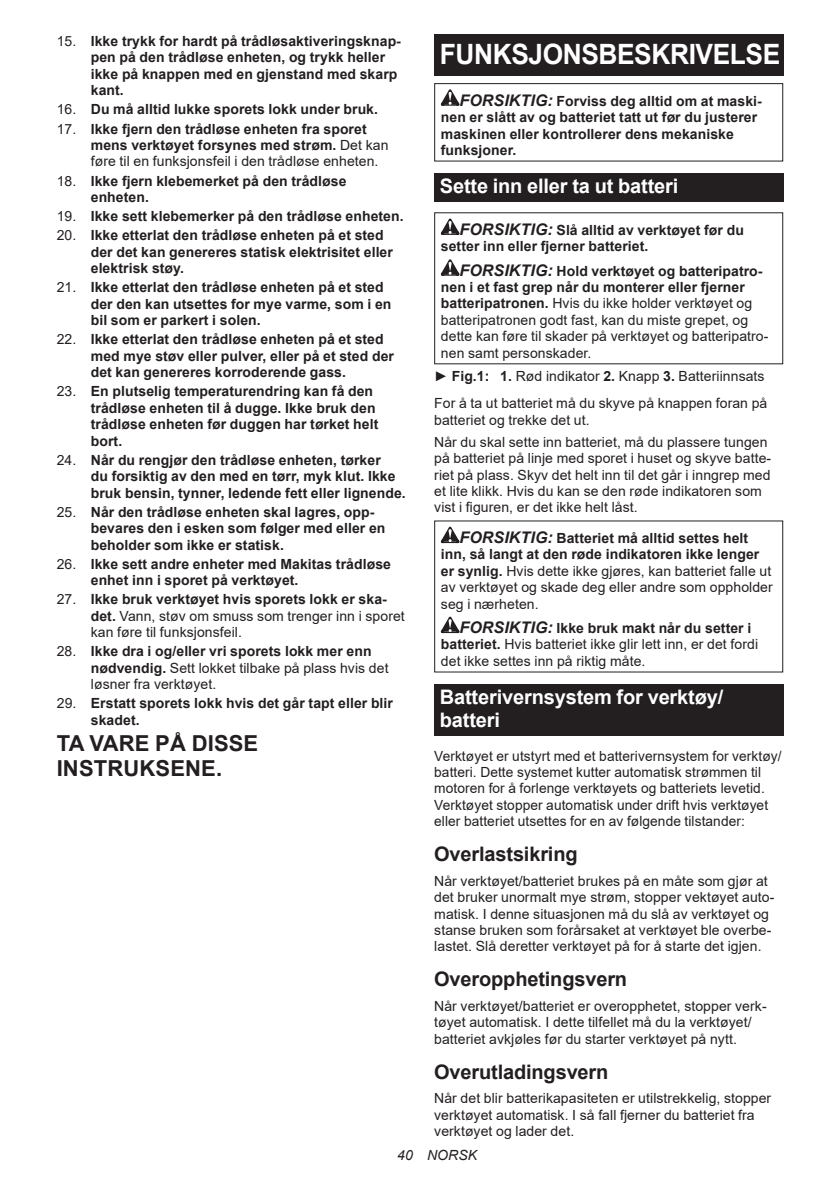
<style>
.page{position:relative;width:840px;height:1191px;background:#fff}
.page>*{position:absolute;margin:0;border:0;box-sizing:border-box;transform-origin:0 0}
.t1{font:700 28px "Arial";letter-spacing:-.015em;color:#fff;scale:.94 1}
.t2{font:700 22px/25.8px "Arial";letter-spacing:.005em;color:#231f20}
.t3{font:700 20px/23.4px "Arial";letter-spacing:-.01em;color:#fff}
.t4{font:700 20px "Arial";letter-spacing:-.01em;color:#231f20}
.t5{font:14px/16.4px "Arial";letter-spacing:.005em;color:#231f20}
.t6{font:700 14px/16.4px "Arial";letter-spacing:.005em;color:#231f20}
.t7{font:italic 14px "Arial";letter-spacing:.005em;color:#231f20}
.s1{font-weight:400}
.s2{font-weight:700}
.s3{font-style:italic;font-size:16px}
.s4{font-weight:700;font-style:italic;font-size:16px}
</style>
<div class="page">
<div style="left:434px;top:34px;width:348px;height:41px;background:#231f20"></div>
<svg style="left:440px;top:89px;width:19px;height:17px"></svg>
<div style="left:434px;top:83px;width:348px;height:79px;border:1px solid #231f20"></div>
<div style="left:434px;top:173px;width:348px;height:28px;background:#231f20"></div>
<svg style="left:440px;top:218px;width:19px;height:17px"></svg>
<svg style="left:440px;top:259px;width:19px;height:17px"></svg>
<svg style="left:440px;top:527px;width:19px;height:16px"></svg>
<svg style="left:440px;top:616px;width:19px;height:17px"></svg>
<div style="left:434px;top:684px;width:348px;height:51px;background:#231f20"></div>
<p class="t6" style="left:91px;top:33px;width:311px;text-indent:-34px"><span class="s1">15.</span> Ikke trykk for hardt på trådløsaktiveringsknap&shy;pen på den trådløse enheten, og trykk heller ikke på knappen med en gjenstand med skarp kant.</p>
<p class="t6" style="left:57px;top:101px;width:322px"><span class="s1">16.</span> Du må alltid lukke sporets lokk under bruk.</p>
<p class="t6" style="left:91px;top:121px;width:299px;text-indent:-34px"><span class="s1">17.</span> Ikke fjern den trådløse enheten fra sporet mens verktøyet forsynes med strøm. <span class="s1">Det kan føre til en funksjonsfeil i den trådløse enheten.</span></p>
<p class="t6" style="left:91px;top:173px;width:257px;text-indent:-34px"><span class="s1">18.</span> Ikke fjern klebemerket på den trådløse enheten.</p>
<p class="t6" style="left:57px;top:208px;width:348px"><span class="s1">19.</span> Ikke sett klebemerker på den trådløse enheten.</p>
<p class="t6" style="left:91px;top:227px;width:303px;text-indent:-34px"><span class="s1">20.</span> Ikke etterlat den trådløse enheten på et sted der det kan genereres statisk elektrisitet eller elektrisk støy.</p>
<p class="t6" style="left:91px;top:279px;width:302px;text-indent:-34px"><span class="s1">21.</span> Ikke etterlat den trådløse enheten på et sted der den kan utsettes for mye varme, som i en bil som er parkert i solen.</p>
<p class="t6" style="left:91px;top:331px;width:304px;text-indent:-34px"><span class="s1">22.</span> Ikke etterlat den trådløse enheten på et sted med mye støv eller pulver, eller på et sted der det kan genereres korroderende gass.</p>
<p class="t6" style="left:91px;top:383px;width:289px;text-indent:-34px"><span class="s1">23.</span> En plutselig temperaturendring kan få den trådløse enheten til å dugge. Ikke bruk den trådløse enheten før duggen har tørket helt bort.</p>
<p class="t6" style="left:91px;top:452px;width:316px;text-indent:-34px"><span class="s1">24.</span> Når du rengjør den trådløse enheten, tørker<br>du forsiktig av den med en tørr, myk klut. Ikke bruk bensin, tynner, ledende fett eller lignende.</p>
<p class="t6" style="left:91px;top:504px;width:296px;text-indent:-34px"><span class="s1">25.</span> Når den trådløse enheten skal lagres, opp&shy;bevares den i esken som følger med eller en beholder som ikke er statisk.</p>
<p class="t6" style="left:91px;top:556px;width:301px;text-indent:-34px"><span class="s1">26.</span> Ikke sett andre enheter med Makitas trådløse enhet inn i sporet på verktøyet.</p>
<p class="t5" style="left:91px;top:591px;width:315px;text-indent:-34px">27. <span class="s2">Ikke bruk verktøyet hvis sporets lokk er ska&shy;det.</span> Vann, støv om smuss som trenger inn i sporet kan føre til funksjonsfeil.</p>
<p class="t5" style="left:91px;top:643px;width:299px;text-indent:-34px">28. <span class="s2">Ikke dra i og/eller vri sporets lokk mer enn nødvendig.</span> Sett lokket tilbake på plass hvis det løsner fra verktøyet.</p>
<p class="t6" style="left:91px;top:695px;width:303px;text-indent:-34px"><span class="s1">29.</span> Erstatt sporets lokk hvis det går tapt eller blir skadet.</p>
<h2 class="t2" style="left:57px;top:730px;width:203px">TA VARE PÅ DISSE<br>INSTRUKSENE.</h2>
<h1 class="t1" style="left:439px;top:34px;width:363px">FUNKSJONSBESKRIVELSE</h1>
<p class="t6" style="left:440px;top:93px;width:322px;text-indent:19px"><span class="s3">FORSIKTIG:</span> Forviss deg alltid om at maski&shy;nen er slått av og batteriet tatt ut før du justerer maskinen eller kontrollerer dens mekaniske funksjoner.</p>
<h3 class="t3" style="left:439px;top:174px;width:240px">Sette inn eller ta ut batteri</h3>
<p class="t6" style="left:440px;top:222px;width:304px;text-indent:19px"><span class="s3">FORSIKTIG:</span> Slå alltid av verktøyet før du setter inn eller fjerner batteriet.</p>
<p class="t5" style="left:440px;top:262px;width:329px;text-indent:19px"><span class="s4">FORSIKTIG:</span> <span class="s2">Hold verktøyet og batteripatro&shy;nen i et fast grep når du monterer eller fjerner batteripatronen.</span> Hvis du ikke holder verktøyet og batteripatronen godt fast, kan du miste grepet, og dette kan føre til skader på verktøyet og batteripatro&shy;nen samt personskader.</p>
<p class="t5" style="left:434px;top:362px;width:334px;line-height:27.8px">► <span class="s2">Fig.1: 1.</span> Rød indikator <span class="s2">2.</span> Knapp <span class="s2">3.</span> Batteriinnsats<br>For å ta ut batteriet må du skyve på knappen foran på</p>
<p class="t5" style="left:434px;top:409px;width:334px;line-height:22px">batteriet og trekke det ut.<br>Når du skal sette inn batteriet, må du plassere tungen</p>
<p class="t5" style="left:434px;top:450px;width:338px">på batteriet på linje med sporet i huset og skyve batte&shy;riet på plass. Skyv det helt inn til det går i inngrep med et lite klikk. Hvis du kan se den røde indikatoren som vist i figuren, er det ikke helt låst.</p>
<p class="t5" style="left:440px;top:530px;width:333px;text-indent:19px"><span class="s4">FORSIKTIG:</span> <span class="s2">Batteriet må alltid settes helt inn, så langt at den røde indikatoren ikke lenger er synlig.</span> Hvis dette ikke gjøres, kan batteriet falle ut av verktøyet og skade deg eller andre som oppholder seg i nærheten.</p>
<p class="t5" style="left:440px;top:620px;width:318px;text-indent:19px"><span class="s4">FORSIKTIG:</span> <span class="s2">Ikke bruk makt når du setter i batteriet.</span> Hvis batteriet ikke glir lett inn, er det fordi det ikke settes inn på riktig måte.</p>
<h3 class="t3" style="left:439px;top:685px;width:285px">Batterivernsystem for verktøy/ batteri</h3>
<p class="t5" style="left:434px;top:747px;width:349px">Verktøyet er utstyrt med et batterivernsystem for verktøy/ batteri. Dette systemet kutter automatisk strømmen til motoren for å forlenge verktøyets og batteriets levetid.<br>Verktøyet stopper automatisk under drift hvis verktøyet eller batteriet utsettes for en av følgende tilstander:</p>
<h3 class="t4" style="left:434px;top:840px;width:145px">Overlastsikring</h3>
<p class="t5" style="left:434px;top:872px;width:341px">Når verktøyet/batteriet brukes på en måte som gjør at det bruker unormalt mye strøm, stopper vektøyet auto&shy;matisk. I denne situasjonen må du slå av verktøyet og stanse bruken som forårsaket at verktøyet ble overbe&shy;lastet. Slå deretter verktøyet på for å starte det igjen.</p>
<h3 class="t4" style="left:434px;top:965px;width:194px">Overopphetingsvern</h3>
<p class="t5" style="left:434px;top:997px;width:334px">Når verktøyet/batteriet er overopphetet, stopper verk&shy;tøyet automatisk. I dette tilfellet må du la verktøyet/ batteriet avkjøles før du starter verktøyet på nytt.</p>
<h3 class="t4" style="left:434px;top:1057px;width:176px">Overutladingsvern</h3>
<p class="t5" style="left:434px;top:1090px;width:338px">Når det blir batterikapasiteten er utilstrekkelig, stopper verktøyet automatisk. I så fall fjerner du batteriet fra verktøyet og lader det.</p>
<p class="t7" style="left:397px;top:1146px;width:81px">40 NORSK</p>
</div>
